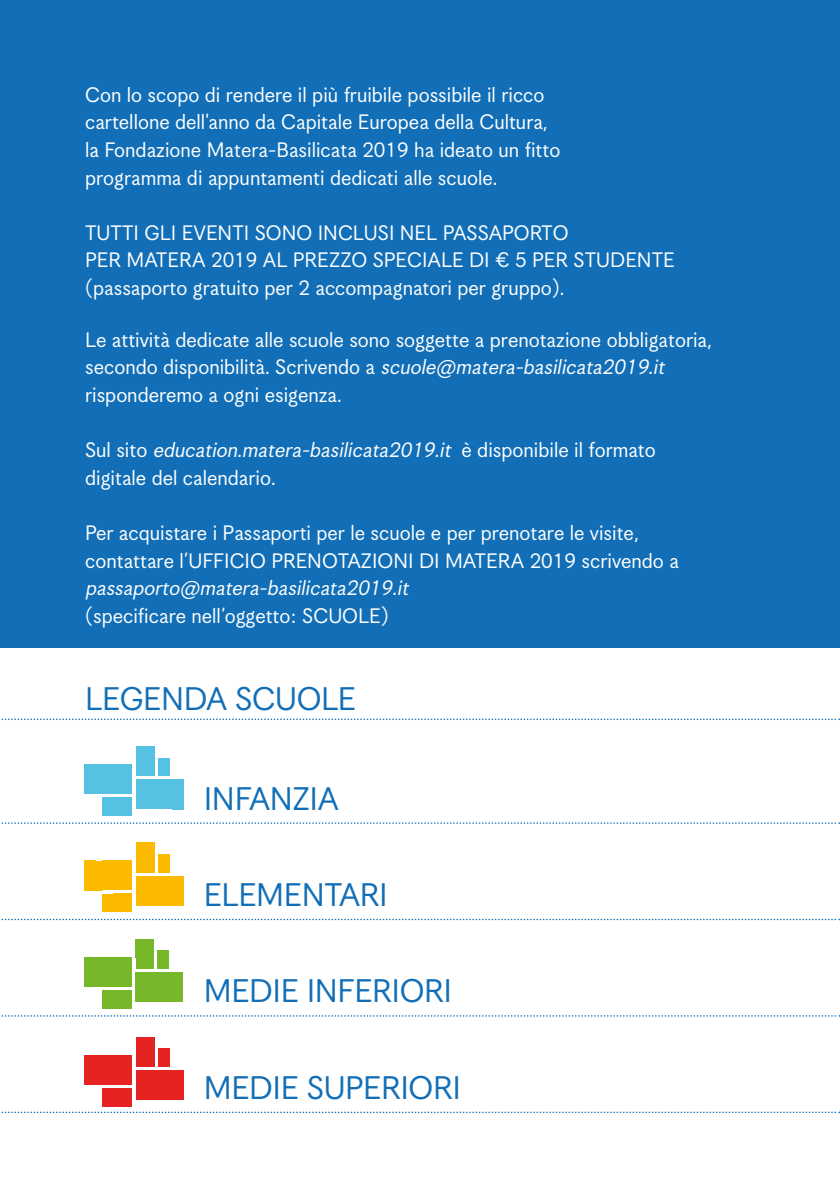
<style>
.page{position:relative;width:840px;height:1191px;background:#fff}
.page>*{position:absolute;margin:0;border:0;box-sizing:border-box;transform-origin:0 0}
.t1{font:36px "Korpus Grotesk B";letter-spacing:-.01em;color:#126fb7}
.t2{font:23px/27.6px "Korpus Grotesk B";color:#fff}
.t3{font:italic 23px "Korpus Grotesk B";color:#fff}
.s1{font-style:italic}
</style>
<div class="page">
<div style="left:0;top:0;width:839px;height:648px;background:#126fb7"></div>
<div style="left:84px;top:860px;width:12px;height:12px;background:#fbba00"></div>
<div style="left:96px;top:861px;width:7px;height:6px;background:#fbba00"></div>
<div style="left:84px;top:872px;width:19px;height:18px;background:#fbba00"></div>
<div style="left:103px;top:861px;width:29px;height:29px;background:#fbba00"></div>
<svg style="left:96px;top:867px;width:7px;height:5px"></svg>
<div style="left:102px;top:893px;width:12px;height:7px;background:#fbba00"></div>
<div style="left:102px;top:900px;width:12px;height:12px;background:#fbba00"></div>
<div style="left:114px;top:893px;width:18px;height:19px;background:#fbba00"></div>
<div style="left:158px;top:854px;width:11px;height:7px;background:#fbba00"></div>
<div style="left:158px;top:861px;width:11px;height:11px;background:#fbba00"></div>
<div style="left:136px;top:861px;width:7px;height:11px;background:#fbba00"></div>
<div style="left:143px;top:861px;width:11px;height:11px;background:#fbba00"></div>
<div style="left:136px;top:842px;width:18px;height:19px;background:#fbba00"></div>
<div style="left:165px;top:898px;width:7px;height:7px;background:#fbba00"></div>
<div style="left:172px;top:894px;width:11px;height:11px;background:#fbba00"></div>
<div style="left:165px;top:876px;width:18px;height:18px;background:#fbba00"></div>
<div style="left:136px;top:876px;width:29px;height:29px;background:#fbba00"></div>
<svg style="left:165px;top:894px;width:7px;height:4px"></svg>
<div style="left:84px;top:1055px;width:12px;height:11px;background:#e52322"></div>
<div style="left:96px;top:1055px;width:7px;height:7px;background:#e52322"></div>
<div style="left:84px;top:1066px;width:19px;height:18px;background:#e52322"></div>
<div style="left:103px;top:1055px;width:29px;height:29px;background:#e52322"></div>
<svg style="left:96px;top:1062px;width:7px;height:4px"></svg>
<div style="left:102px;top:1088px;width:12px;height:7px;background:#e52322"></div>
<div style="left:102px;top:1095px;width:12px;height:11px;background:#e52322"></div>
<div style="left:114px;top:1088px;width:18px;height:18px;background:#e52322"></div>
<div style="left:158px;top:1048px;width:11px;height:7px;background:#e52322"></div>
<div style="left:158px;top:1055px;width:11px;height:11px;background:#e52322"></div>
<div style="left:136px;top:1055px;width:7px;height:11px;background:#e52322"></div>
<div style="left:143px;top:1055px;width:11px;height:11px;background:#e52322"></div>
<div style="left:136px;top:1037px;width:18px;height:18px;background:#e52322"></div>
<div style="left:165px;top:1093px;width:7px;height:7px;background:#e52322"></div>
<div style="left:172px;top:1088px;width:11px;height:12px;background:#e52322"></div>
<div style="left:165px;top:1070px;width:18px;height:18px;background:#e52322"></div>
<div style="left:136px;top:1070px;width:29px;height:30px;background:#e52322"></div>
<svg style="left:165px;top:1088px;width:7px;height:5px"></svg>
<div style="left:84px;top:764px;width:12px;height:11px;background:#55c2e4"></div>
<div style="left:96px;top:764px;width:7px;height:7px;background:#55c2e4"></div>
<div style="left:84px;top:775px;width:19px;height:18px;background:#55c2e4"></div>
<div style="left:103px;top:764px;width:29px;height:29px;background:#55c2e4"></div>
<svg style="left:96px;top:771px;width:7px;height:4px"></svg>
<div style="left:102px;top:797px;width:12px;height:7px;background:#55c2e4"></div>
<div style="left:102px;top:804px;width:12px;height:11px;background:#55c2e4"></div>
<div style="left:114px;top:797px;width:18px;height:18px;background:#55c2e4"></div>
<div style="left:158px;top:757px;width:11px;height:7px;background:#55c2e4"></div>
<div style="left:158px;top:764px;width:11px;height:11px;background:#55c2e4"></div>
<div style="left:136px;top:764px;width:7px;height:11px;background:#55c2e4"></div>
<div style="left:143px;top:764px;width:11px;height:11px;background:#55c2e4"></div>
<div style="left:136px;top:746px;width:18px;height:18px;background:#55c2e4"></div>
<div style="left:165px;top:802px;width:7px;height:7px;background:#55c2e4"></div>
<div style="left:172px;top:798px;width:11px;height:11px;background:#55c2e4"></div>
<div style="left:165px;top:780px;width:18px;height:18px;background:#55c2e4"></div>
<div style="left:136px;top:780px;width:29px;height:29px;background:#55c2e4"></div>
<svg style="left:165px;top:798px;width:7px;height:4px"></svg>
<div style="left:84px;top:957px;width:11px;height:11px;background:#76b82a"></div>
<div style="left:95px;top:957px;width:7px;height:7px;background:#76b82a"></div>
<div style="left:84px;top:968px;width:18px;height:18px;background:#76b82a"></div>
<div style="left:102px;top:957px;width:29px;height:29px;background:#76b82a"></div>
<svg style="left:95px;top:964px;width:7px;height:4px"></svg>
<div style="left:102px;top:990px;width:11px;height:7px;background:#76b82a"></div>
<div style="left:102px;top:997px;width:11px;height:11px;background:#76b82a"></div>
<div style="left:113px;top:990px;width:18px;height:18px;background:#76b82a"></div>
<div style="left:157px;top:950px;width:11px;height:7px;background:#76b82a"></div>
<div style="left:157px;top:957px;width:11px;height:11px;background:#76b82a"></div>
<div style="left:135px;top:957px;width:7px;height:11px;background:#76b82a"></div>
<div style="left:142px;top:957px;width:12px;height:11px;background:#76b82a"></div>
<div style="left:135px;top:939px;width:19px;height:18px;background:#76b82a"></div>
<div style="left:165px;top:995px;width:7px;height:7px;background:#76b82a"></div>
<div style="left:172px;top:990px;width:11px;height:12px;background:#76b82a"></div>
<div style="left:165px;top:972px;width:18px;height:18px;background:#76b82a"></div>
<div style="left:135px;top:972px;width:30px;height:30px;background:#76b82a"></div>
<svg style="left:165px;top:990px;width:7px;height:5px"></svg>
<svg style="left:1px;top:822px;width:838px;height:2px"></svg>
<svg style="left:1px;top:718px;width:838px;height:2px"></svg>
<svg style="left:1px;top:918px;width:838px;height:2px"></svg>
<svg style="left:1px;top:1015px;width:838px;height:1px"></svg>
<svg style="left:1px;top:1111px;width:838px;height:2px"></svg>
<p class="t2" style="left:85px;top:81px;width:476px">Con lo scopo di rendere il più fruibile possibile il ricco cartellone dell'anno da Capitale Europea della Cultura, la Fondazione Matera-Basilicata 2019 ha ideato un fitto programma di appuntamenti dedicati alle scuole.</p>
<p class="t2" style="left:85px;top:219px;width:591px">TUTTI GLI EVENTI SONO INCLUSI NEL PASSAPORTO<br>PER MATERA 2019 AL PREZZO SPECIALE DI € 5 PER STUDENTE (passaporto gratuito per 2 accompagnatori per gruppo).</p>
<p class="t2" style="left:85px;top:325px;width:628px">Le attività dedicate alle scuole sono soggette a prenotazione obbligatoria, seco n d o d i s po n i b i l i tà. Sc rive n d o a <span class="s1">scuole@matera-basilicata2019.it </span>risponderemo a ogni esigenza.</p>
<p class="t2" style="left:85px;top:436px;width:572px">S u l s i t o <span class="s1">education.matera-basilicata2019.it</span> è d i s p o n i b i l e i l fo r m at o digitale del calendario.</p>
<p class="t2" style="left:85px;top:519px;width:595px">Per acquistare i Passaporti per le scuole e per prenotare le visite, contattare l’UFFICIO PRENOTAZIONI DI MATERA 2019 scrivendo a</p>
<p class="t3" style="left:85px;top:575px;width:329px">passaporto@matera-basilicata2019.it</p>
<p class="t2" style="left:85px;top:601px;width:305px">(specificare nell’oggetto: SCUOLE)</p>
<h1 class="t1" style="left:85px;top:679px;width:272px">LEGENDA SCUOLE</h1>
<h1 class="t1" style="left:204px;top:778px;width:137px">INFANZIA</h1>
<h1 class="t1" style="left:204px;top:875px;width:185px">ELEMENTARI</h1>
<h1 class="t1" style="left:204px;top:971px;width:250px">MEDIE INFERIORI</h1>
<h1 class="t1" style="left:204px;top:1067px;width:259px">MEDIE SUPERIORI</h1>
</div>
